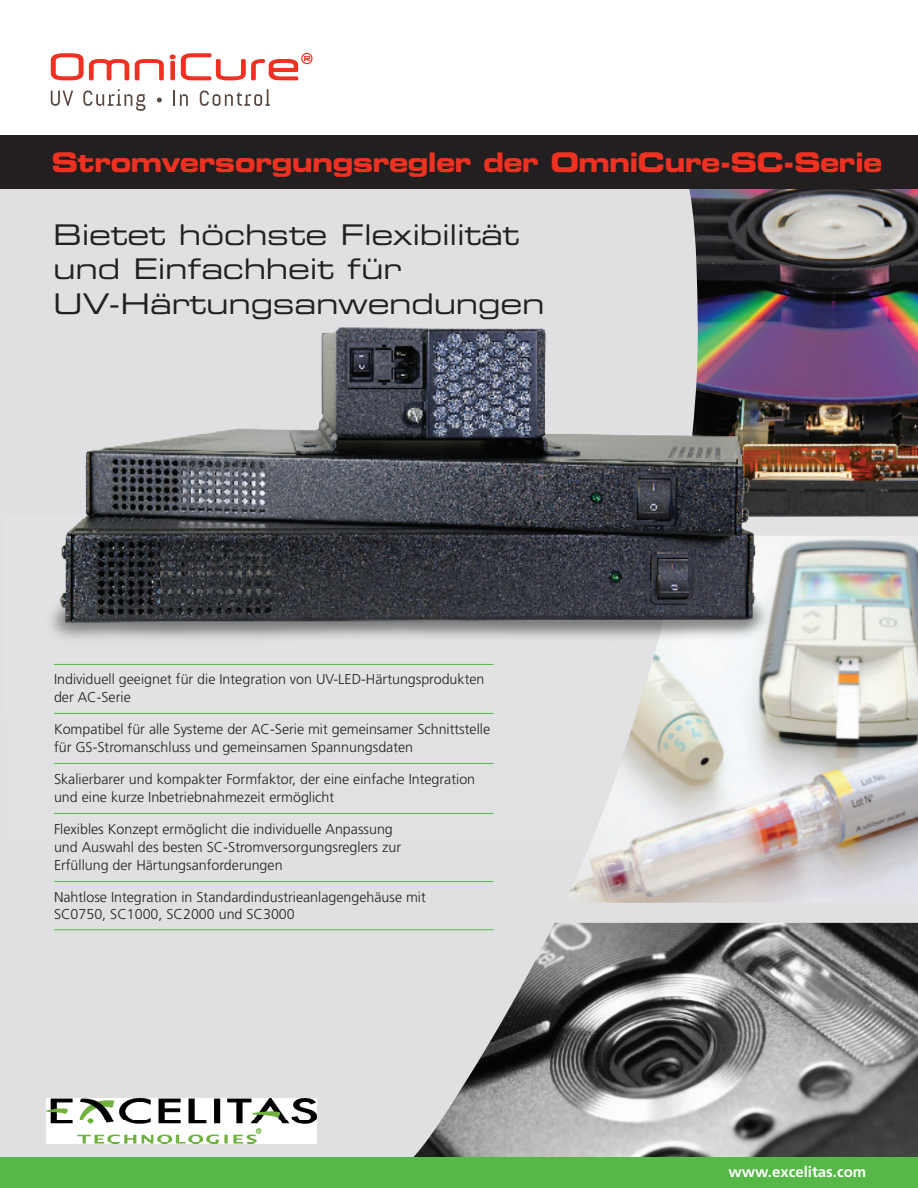
<style>
.page{position:relative;width:918px;height:1188px;background:#fff}
.page>*{position:absolute;margin:0;border:0;box-sizing:border-box;transform-origin:0 0}
.t1{font:28.5px/34.5px "Eurostile Extended Two";letter-spacing:-.01em;color:#231f20}
.t2{font:27px "Eurostile Bold Extended Two";letter-spacing:-.03em;color:#ef3122;scale:.96 1}
.t3{font:700 15px "Frutiger LT Std";color:#fff}
.t4{font:300 14.25px/18px "Frutiger LT Std";color:#231f20}
</style>
<div class="page">
<div style="left:0;top:183px;width:918px;height:1005px;background:#e0e0e2"></div>
<img style="left:689px;top:189px;width:229px;height:326px">
<img style="left:377px;top:977px;width:541px;height:181px">
<div style="left:0;top:1158px;width:918px;height:30px;background:#56b947"></div>
<svg style="left:51px;top:53px;width:78px;height:27px"></svg>
<svg style="left:135px;top:59px;width:29px;height:21px"></svg>
<svg style="left:170px;top:53px;width:143px;height:27px"></svg>
<svg style="left:51px;top:91px;width:22px;height:15px"></svg>
<svg style="left:83px;top:89px;width:63px;height:22px"></svg>
<svg style="left:157px;top:98px;width:5px;height:5px"></svg>
<svg style="left:174px;top:91px;width:14px;height:15px"></svg>
<svg style="left:200px;top:89px;width:70px;height:17px"></svg>
<div style="left:0;top:135px;width:918px;height:54px;background:#231f20"></div>
<img style="left:46px;top:1098px;width:270px;height:46px">
<svg style="left:54px;top:515px;width:864px;height:462px"></svg>
<hr style="left:54px;top:664px;width:440px;height:1px;background:#56b947">
<hr style="left:54px;top:713px;width:440px;height:1px;background:#56b947">
<hr style="left:54px;top:763px;width:440px;height:1px;background:#56b947">
<hr style="left:54px;top:813px;width:440px;height:1px;background:#56b947">
<hr style="left:54px;top:881px;width:440px;height:1px;background:#56b947">
<hr style="left:54px;top:929px;width:440px;height:1px;background:#56b947">
<img style="left:52px;top:314px;width:734px;height:350px">
<p class="t2" style="left:51px;top:143px;width:867px">Stromversorgungsregler der OmniCure-SC-Serie</p>
<p class="t1" style="left:53px;top:217px;width:493px">Bietet höchste Flexibilität und Einfachheit für<br>UV-Härtungsanwendungen</p>
<p class="t4" style="left:54px;top:671px;width:432px">Individuell geeignet für die Integration von UV-LED-Härtungsprodukten der AC-Serie</p>
<p class="t4" style="left:54px;top:721px;width:438px">Kompatibel für alle Systeme der AC-Serie mit gemeinsamer Schnittstelle für GS-Stromanschluss und gemeinsamen Spannungsdaten</p>
<p class="t4" style="left:54px;top:771px;width:423px">Skalierbarer und kompakter Formfaktor, der eine einfache Integration und eine kurze Inbetriebnahmezeit ermöglicht</p>
<p class="t4" style="left:54px;top:821px;width:349px">Flexibles Konzept ermöglicht die individuelle Anpassung und Auswahl des besten SC-Stromversorgungsreglers zur<br>Erfüllung der Härtungsanforderungen</p>
<p class="t4" style="left:54px;top:888px;width:373px;line-height:17.1px">Nahtlose Integration in Standardindustrieanlagengehäuse mit<br>SC0750, SC1000, SC2000 und SC3000</p>
<p class="t3" style="left:729px;top:1163px;width:139px">www.excelitas.com</p>
</div>
